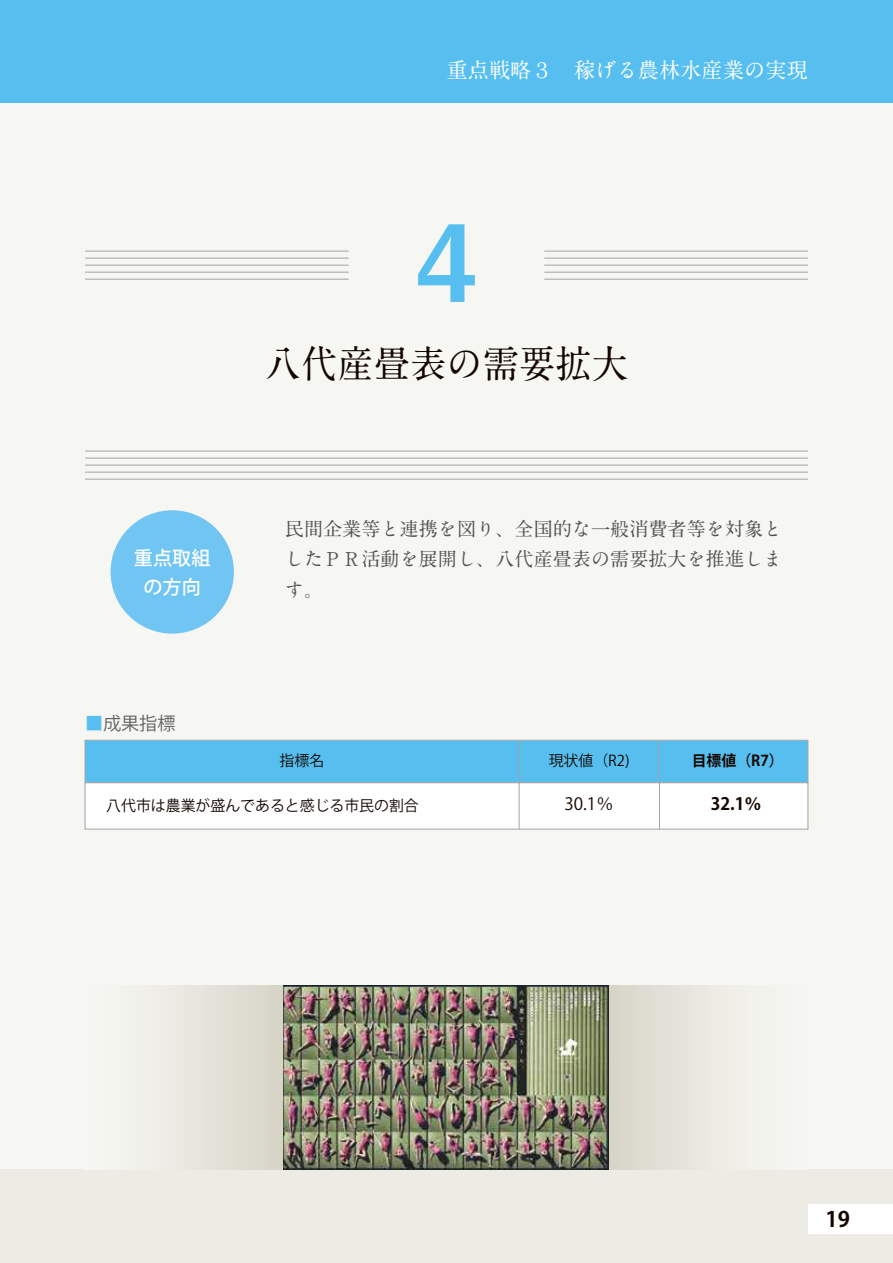
<style>
.page{position:relative;width:893px;height:1263px;background:#f6f6f2}
.page>*{position:absolute;margin:0;border:0;box-sizing:border-box;transform-origin:0 0}
.t1{font:106.35px "Midashi Go Pro MB31";color:#57bff0}
.t2{font:700 38.25px "A1 Mincho Std";color:#140700;scale:.95 1}
.t3{font:700 21.3px "A1 Mincho Std";color:#fff}
.t4{font:700 21.3px "Koz Go Pr 6 N";color:#140700}
.t5{font:700 19.2px/30.8px "A1 Mincho Std";color:#535353;text-align:justify}
.t6{font:500 19.2px/28.7px "Koz Go Pr 6 N";color:#fff;text-align:center}
.t7{font:18px "Koz Go Pr 6 N";color:#616161}
.t8{font:16.95px "Koz Go Pr 6 N";color:#140700}
.t9{font:700 16.95px "Koz Go Pr 6 N";color:#140700}
.t10{font:14.85px "Koz Go Pr 6 N";color:#140700}
.t11{font:700 14.85px "Koz Go Pr 6 N";color:#140700}
.s1{color:#57bff0}
</style>
<div class="page">
<div style="left:0;top:1169px;width:893px;height:94px;background:#edece4"></div>
<div style="left:0;top:0;width:893px;height:102px;background:#57bff0"></div>
<div style="left:808px;top:1204px;width:85px;height:29px;background:#fff"></div>
<hr style="left:85px;top:251px;width:264px;height:1px;background:#a3a3a5">
<hr style="left:85px;top:258px;width:264px;height:1px;background:#a3a3a5">
<hr style="left:85px;top:265px;width:264px;height:1px;background:#a3a3a5">
<hr style="left:85px;top:272px;width:264px;height:1px;background:#a3a3a5">
<hr style="left:85px;top:279px;width:264px;height:1px;background:#a3a3a5">
<hr style="left:544px;top:251px;width:264px;height:1px;background:#a3a3a5">
<hr style="left:544px;top:258px;width:264px;height:1px;background:#a3a3a5">
<hr style="left:544px;top:265px;width:264px;height:1px;background:#a3a3a5">
<hr style="left:544px;top:272px;width:264px;height:1px;background:#a3a3a5">
<hr style="left:544px;top:279px;width:264px;height:1px;background:#a3a3a5">
<hr style="left:85px;top:451px;width:723px;height:1px;background:#a3a3a5">
<hr style="left:85px;top:458px;width:723px;height:1px;background:#a3a3a5">
<hr style="left:85px;top:465px;width:723px;height:1px;background:#a3a3a5">
<hr style="left:85px;top:472px;width:723px;height:1px;background:#a3a3a5">
<hr style="left:85px;top:479px;width:723px;height:1px;background:#a3a3a5">
<div style="left:111px;top:510px;width:123px;height:124px;background:#70c5f2;border-radius:50%"></div>
<div style="left:85px;top:740px;width:723px;height:43px;background:#57bff0;border:1px solid #a3a3a5"></div>
<div style="left:85px;top:782px;width:723px;height:47px;background:#fff;border:1px solid #a3a3a5"></div>
<hr style="left:519px;top:740px;width:1px;height:89px;background:#a3a3a5">
<hr style="left:659px;top:740px;width:1px;height:89px;background:#a3a3a5">
<svg style="left:153px;top:985px;width:581px;height:184px"></svg>
<img style="left:284px;top:985px;width:325px;height:184px">
<p class="t3" style="left:446px;top:53px;width:363px">重点戦略３　稼げる農林水産業の実現</p>
<h1 class="t1" style="left:417px;top:177px;width:61px">4</h1>
<p class="t6" style="left:134px;top:544px;width:78px">重点取組の方向</p>
<p class="t7" style="left:85px;top:713px;width:92px"><span class="s1">■</span>成果指標</p>
<h2 class="t2" style="left:265px;top:333px;width:384px">八代産畳表の需要拡大</h2>
<p class="t5" style="left:285px;top:510px;width:499px">民間企業等と連携を図り、全国的な一般消費者等を対象としたＰＲ活動を展開し、八代産畳表の需要拡大を推進します。</p>
<p class="t10" style="left:280px;top:752px;width:46px">指標名</p>
<p class="t10" style="left:549px;top:752px;width:82px">現状値（R2)</p>
<p class="t11" style="left:692px;top:752px;width:94px">目標値（R7）</p>
<p class="t10" style="left:106px;top:797px;width:314px">八代市は農業が盛んであると感じる市民の割合</p>
<p class="t8" style="left:564px;top:794px;width:50px">30.1％</p>
<p class="t9" style="left:711px;top:794px;width:52px">32.1％</p>
<p class="t4" style="left:825px;top:1207px;width:26px">19</p>
</div>
